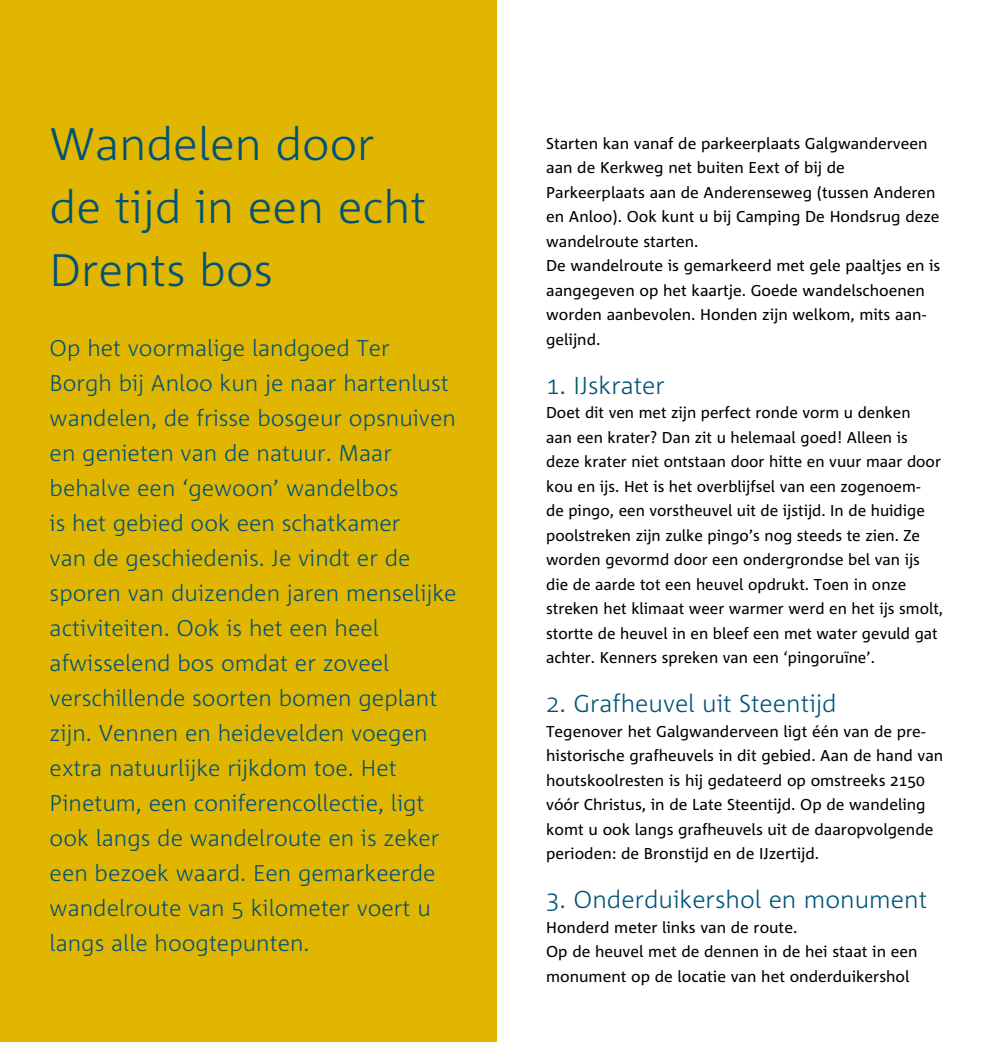
<style>
.page{position:relative;width:993px;height:1042px;background:#fff}
.page>*{position:absolute;margin:0;border:0;box-sizing:border-box;transform-origin:0 0}
.t1{font:300 45.5px/63px "Agro Sans";color:#005378}
.t2{font:300 24.5px "Agro Sans";color:#005378}
.t3{font:300 22.75px/35px "Agro Sans";color:#005378}
.t4{font:15.75px/24.5px "Agro Sans";color:#000}
</style>
<div class="page">
<div style="left:0;top:0;width:496px;height:1042px;background:#e1b600"></div>
<h1 class="t1" style="left:50px;top:113px;width:378px">Wandelen door de tijd in een echt<br>Drents bos</h1>
<p class="t3" style="left:50px;top:330px;width:408px">Op het voormalige landgoed Ter Borgh bij Anloo kun je naar hartenlust wandelen, de frisse bosgeur opsnuiven en genieten van de natuur. Maar behalve een ‘gewoon’ wandelbos<br>is het gebied ook een schatkamer<br>van de geschiedenis. Je vindt er de sporen van duizenden jaren menselijke activiteiten. Ook is het een heel afwisselend bos omdat er zoveel verschillende soorten bomen geplant zijn. Vennen en heidevelden voegen extra natuurlijke rijkdom toe. Het Pinetum, een coniferencollectie, ligt ook langs de wandelroute en is zeker een bezoek waard. Een gemarkeerde wandelroute van 5 kilometer voert u langs alle hoogtepunten.</p>
<p class="t4" style="left:546px;top:131px;width:395px">Starten kan vanaf de parkeerplaats Galgwanderveen aan de Kerkweg net buiten Eext of bij de Parkeerplaats aan de Anderenseweg (tussen Anderen en Anloo). Ook kunt u bij Camping De Hondsrug deze wandelroute starten.<br>De wandelroute is gemarkeerd met gele paaltjes en is aangegeven op het kaartje. Goede wandelschoenen worden aanbevolen. Honden zijn welkom, mits aan&shy;gelijnd.</p>
<h2 class="t2" style="left:546px;top:372px;width:120px">1. IJskrater</h2>
<p class="t4" style="left:546px;top:400px;width:398px">Doet dit ven met zijn perfect ronde vorm u denken<br>aan een krater? Dan zit u helemaal goed! Alleen is deze krater niet ontstaan door hitte en vuur maar door kou en ijs. Het is het overblijfsel van een zogenoem-<br>de pingo, een vorstheuvel uit de ijstijd. In de huidige poolstreken zijn zulke pingo’s nog steeds te zien. Ze worden gevormd door een ondergrondse bel van ijs die de aarde tot een heuvel opdrukt. Toen in onze streken het klimaat weer warmer werd en het ijs smolt, stortte de heuvel in en bleef een met water gevuld gat achter. Kenners spreken van een ‘pingoruïne’.</p>
<h2 class="t2" style="left:546px;top:690px;width:292px">2. Grafheuvel uit Steentijd</h2>
<p class="t4" style="left:546px;top:719px;width:398px">Tegenover het Galgwanderveen ligt één van de pre&shy;historische grafheuvels in dit gebied. Aan de hand van houtskoolresten is hij gedateerd op omstreeks 2150 vóór Christus, in de Late Steentijd. Op de wandeling komt u ook langs grafheuvels uit de daaropvolgende perioden: de Bronstijd en de IJzertijd.</p>
<h2 class="t2" style="left:546px;top:886px;width:382px">3. Onderduikershol en monument</h2>
<p class="t4" style="left:546px;top:915px;width:373px">Honderd meter links van de route.<br>Op de heuvel met de dennen in de hei staat in een monument op de locatie van het onderduikershol</p>
</div>
